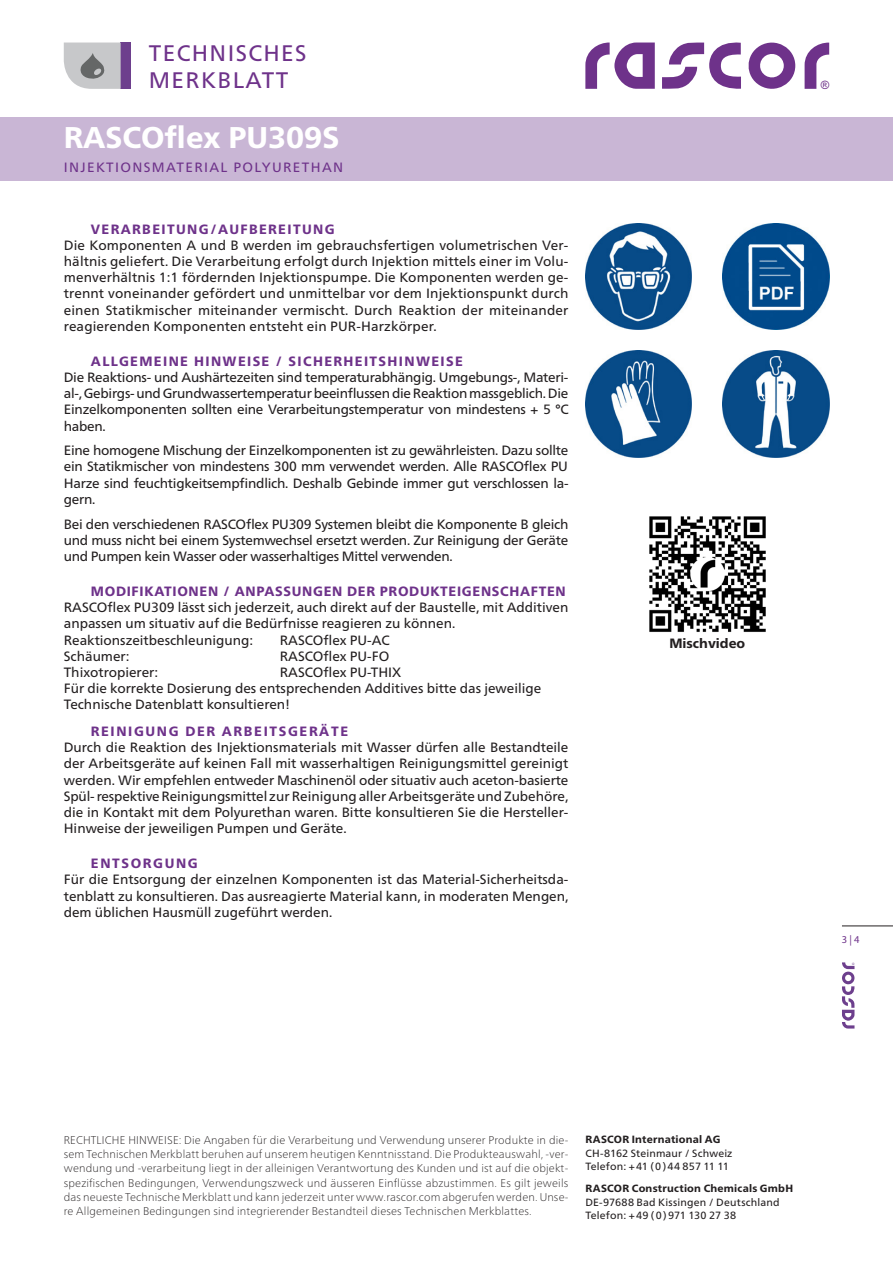
<style>
.page{position:relative;width:893px;height:1263px;background:#fff}
.page>*{position:absolute;margin:0;border:0;box-sizing:border-box;transform-origin:0 0}
.t1{font:800 30px "Frutiger Neue LT Pro";color:#fff}
.t2{font:22.5px/27px "Frutiger Neue LT Pro";letter-spacing:.06em;color:#6e328a}
.t3{font:13.5px/16.2px "Frutiger Neue LT Pro";color:#231f20;text-align:justify}
.t4{font:800 13.5px "Frutiger Neue LT Pro";letter-spacing:.1em;color:#6e328a}
.t5{font:800 13.5px "Frutiger Neue LT Pro";letter-spacing:.05em;color:#6e328a}
.t6{font:800 13.5px "Frutiger Neue LT Pro";letter-spacing:.12em;color:#6e328a}
.t7{font:13.5px "Frutiger Neue LT Pro";letter-spacing:.1em;color:#6e328a}
.t8{font:800 13.5px "Frutiger Neue LT Pro";color:#231f20}
.t9{font:11.55px "Arial";color:#6e328a}
.t10{font:100 11.25px/14.2px "Frutiger Neue LT Pro";letter-spacing:.015em;color:#231f20;text-align:justify}
.t11{font:10.5px/13.5px "Frutiger Neue LT Pro";letter-spacing:.015em;color:#231f20}
.t12{font:800 10.5px "Frutiger Neue LT Pro";letter-spacing:.02em;color:#231f20}
.t13{font:10.5px "Myriad Pro";color:#6e328a}
.t14{font:3.15px "Arial";color:#6d3f8d}
</style>
<div class="page">
<div style="left:0;top:117px;width:893px;height:64px;background:#c9b6d5"></div>
<svg style="left:805px;top:43px;width:24px;height:46px"></svg>
<svg style="left:585px;top:43px;width:70px;height:46px"></svg>
<svg style="left:662px;top:43px;width:133px;height:46px"></svg>
<div style="left:121px;top:43px;width:10px;height:46px;background:#6d3f8d"></div>
<svg style="left:64px;top:43px;width:57px;height:46px;background:#bcbdbf"></svg>
<hr style="left:842px;top:926px;width:51px;height:1px;background:#231f20">
<svg style="left:842px;top:962px;width:12px;height:66px"></svg>
<img style="left:585px;top:223px;width:107px;height:107px">
<img style="left:585px;top:351px;width:107px;height:106px">
<img style="left:723px;top:351px;width:106px;height:106px">
<img style="left:723px;top:223px;width:106px;height:107px">
<img style="left:649px;top:516px;width:117px;height:116px">
<h2 class="t2" style="left:149px;top:39px;width:159px">TECHNISCHES<br>MERKBLATT</h2>
<h1 class="t1" style="left:64px;top:120px;width:277px">RASCOflex PU309S</h1>
<p class="t7" style="left:64px;top:159px;width:281px">INJEKTIONSMATERIAL POLYURETHAN</p>
<p class="t4" style="left:91px;top:221px;width:245px">VERARBEITUNG/AUFBEREITUNG</p>
<p class="t3" style="left:64px;top:237px;width:506px">Die Komponenten A und B werden im gebrauchsfertigen volumetrischen Ver&shy;hältnis geliefert. Die Verarbeitung erfolgt durch Injektion mittels einer im Volu&shy;menverhältnis 1:1 fördernden Injektionspumpe. Die Komponenten werden ge&shy;trennt voneinander gefördert und unmittelbar vor dem Injektionspunkt durch einen Statikmischer miteinander vermischt. Durch Reaktion der miteinander reagierenden Komponenten entsteht ein PUR-Harzkörper.</p>
<p class="t4" style="left:91px;top:353px;width:373px">ALLGEMEINE HINWEISE / SICHERHEITSHINWEISE</p>
<p class="t3" style="left:64px;top:369px;width:506px">Die Reaktions- und Aushärtezeiten sind temperaturabhängig. Umgebungs-, Materi&shy;al-, Gebirgs- und Grundwassertemperatur beeinflussen die Reaktion massgeblich. Die Einzelkomponenten sollten eine Verarbeitungstemperatur von mindestens + 5 °C haben.</p>
<p class="t3" style="left:64px;top:442px;width:506px">Eine homogene Mischung der Einzelkomponenten ist zu gewährleisten. Dazu sollte ein Statikmischer von mindestens 300 mm verwendet werden. Alle RASCOflex PU Harze sind feuchtigkeitsempfindlich. Deshalb Gebinde immer gut verschlossen la&shy;gern.</p>
<p class="t3" style="left:64px;top:515px;width:506px">Bei den verschiedenen RASCOflex PU309 Systemen bleibt die Komponente B gleich und muss nicht bei einem Systemwechsel ersetzt werden. Zur Reinigung der Geräte und Pumpen kein Wasser oder wasserhaltiges Mittel verwenden.</p>
<p class="t5" style="left:91px;top:583px;width:476px">MODIFIKATIONEN / ANPASSUNGEN DER PRODUKTEIGENSCHAFTEN</p>
<p class="t3" style="left:64px;top:599px;width:506px;text-align:left">RASCOflex PU309 lässt sich jederzeit, auch direkt auf der Baustelle, mit Additiven anpassen um situativ auf die Bedürfnisse reagieren zu können.<br>Reaktionszeitbeschleunigung:</p>
<p class="t3" style="left:280px;top:631px;width:111px">RASCOflex PU-AC</p>
<p class="t3" style="left:64px;top:648px;width:67px">Schäumer:</p>
<p class="t3" style="left:280px;top:648px;width:111px">RASCOflex PU-FO</p>
<p class="t3" style="left:64px;top:664px;width:96px">Thixotropierer:</p>
<p class="t3" style="left:64px;top:664px;width:479px;text-align:left;text-indent:216px">RASCOflex PU-THIX<br>Für die korrekte Dosierung des entsprechenden Additives bitte das jeweilige<br>Technische Datenblatt konsultieren!</p>
<p class="t6" style="left:91px;top:723px;width:259px">REINIGUNG DER ARBEITSGERÄTE</p>
<p class="t3" style="left:64px;top:739px;width:506px">Durch die Reaktion des Injektionsmaterials mit Wasser dürfen alle Bestandteile der Arbeitsgeräte auf keinen Fall mit wasserhaltigen Reinigungsmittel gereinigt werden. Wir empfehlen entweder Maschinenöl oder situativ auch aceton-basierte Spül- respektive Reinigungsmittel zur Reinigung aller Arbeitsgeräte und Zubehöre, die in Kontakt mit dem Polyurethan waren. Bitte konsultieren Sie die Hersteller-Hinweise der jeweiligen Pumpen und Geräte.</p>
<p class="t6" style="left:91px;top:855px;width:109px">ENTSORGUNG</p>
<p class="t3" style="left:64px;top:871px;width:506px">Für die Entsorgung der einzelnen Komponenten ist das Material-Sicherheitsda&shy;tenblatt zu konsultieren. Das ausreagierte Material kann, in moderaten Mengen, dem üblichen Hausmüll zugeführt werden.</p>
<p class="t9" style="left:821px;top:77px;width:10px">®</p>
<p class="t8" style="left:669px;top:635px;width:77px">Mischvideo</p>
<p class="t13" style="left:842px;top:933px;width:19px">3 | 4</p>
<p class="t14" style="left:851px;top:965px;width:4px;rotate:-90deg">®</p>
<p class="t10" style="left:64px;top:1133px;width:506px">RECHTLICHE HINWEISE: Die Angaben für die Verarbeitung und Verwendung unserer Produkte in die&shy;sem Technischen Merkblatt beruhen auf unserem heutigen Kenntnisstand. Die Produkteauswahl, -ver&shy;wendung und -verarbeitung liegt in der alleinigen Verantwortung des Kunden und ist auf die objekt&shy;spezifischen Bedingungen, Verwendungszweck und äusseren Einflüsse abzustimmen. Es gilt jeweils das neueste Technische Merkblatt und kann jederzeit unter www.rascor.com abgerufen werden. Unse&shy;re Allgemeinen Bedingungen sind integrierender Bestandteil dieses Technischen Merkblattes.</p>
<p class="t12" style="left:585px;top:1133px;width:137px">RASCOR International AG</p>
<p class="t11" style="left:585px;top:1146px;width:149px">CH-8162 Steinmaur / Schweiz<br>Telefon: +41 (0)44 857 11 11</p>
<p class="t12" style="left:585px;top:1182px;width:209px">RASCOR Construction Chemicals GmbH</p>
<p class="t11" style="left:585px;top:1195px;width:196px">DE-97688 Bad Kissingen / Deutschland<br>Telefon: +49 (0)971 130 27 38</p>
</div>
